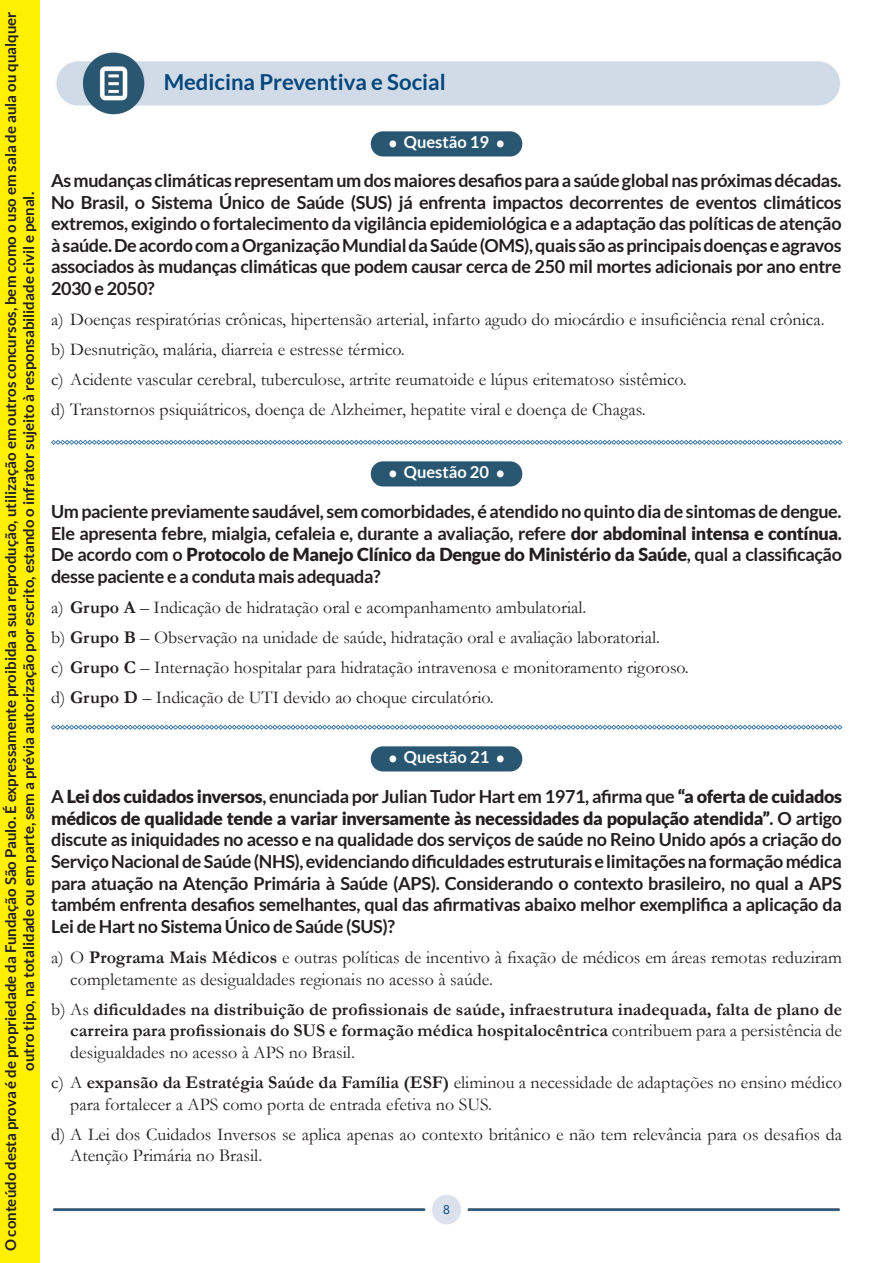
<style>
.page{position:relative;width:893px;height:1263px;background:#fff}
.page>*{position:absolute;margin:0;border:0;box-sizing:border-box;transform-origin:0 0}
.t1{font:700 22.05px "Lato";color:#00467c}
.Alternativas{font:700 18px/21.6px "Lato";letter-spacing:-.02em;color:#231f20;text-align:justify}
.t2{font:18px/21.6px "Garamond";color:#231f20}
.t3{font:700 18px/21.6px "Garamond";color:#231f20;text-align:justify}
.t4{font:700 16.5px "Lato";color:#fff}
.t5{font:700 15px/18px "Lato";color:#231f20;text-align:center}
.t6{font:12.6px "Segoe UI";color:#00467c}
.s1{font-weight:900}
.s2{font-weight:700}
.s3{font-weight:400}
</style>
<div class="page">
<img style="left:52px;top:1195px;width:789px;height:30px">
<img style="left:370px;top:131px;width:153px;height:25px">
<img style="left:56px;top:52px;width:784px;height:62px">
<svg style="left:51px;top:440px;width:791px;height:5px"></svg>
<svg style="left:51px;top:725px;width:791px;height:5px"></svg>
<img style="left:370px;top:461px;width:153px;height:26px">
<img style="left:370px;top:746px;width:153px;height:26px">
<div style="left:0;top:0;width:40px;height:1263px;background:#fff101"></div>
<p class="t5" style="left:2px;top:1251px;width:1241px;rotate:-90deg">O conteúdo desta prova é de propriedade da Fundação São Paulo. É expressamente proibida a sua reprodução, utilização em outros concursos, bem como o uso em sala de aula ou qualquer outro tipo, na totalidade ou em parte, sem a prévia autorização por escrito, estando o infrator sujeito à responsabilidade civil e penal.</p>
<p class="t1" style="left:164px;top:70px;width:283px">Medicina Preventiva e Social</p>
<p class="t4" style="left:404px;top:133px;width:87px">Questão 19</p>
<p class="Alternativas" style="left:51px;top:169px;width:792px">As mudanças climáticas representam um dos maiores desafios para a saúde global nas próximas décadas.<br>No Brasil, o Sistema Único de Saúde (SUS) já enfrenta impactos decorrentes de eventos climáticos extremos, exigindo o fortalecimento da vigilância epidemiológica e a adaptação das políticas de atenção à saúde. De acordo com a Organização Mundial da Saúde (OMS), quais são as principais doenças e agravos associados às mudanças climáticas que podem causar cerca de 250 mil mortes adicionais por ano entre 2030 e 2050?</p>
<p class="t2" style="left:51px;top:308px;width:775px">a) Doenças respiratórias crônicas, hipertensão arterial, infarto agudo do miocárdio e insuficiência renal crônica.</p>
<p class="t2" style="left:51px;top:338px;width:355px">b) Desnutrição, malária, diarreia e estresse térmico.</p>
<p class="t2" style="left:51px;top:368px;width:637px">c) Acidente vascular cerebral, tuberculose, artrite reumatoide e lúpus eritematoso sistêmico.</p>
<p class="t2" style="left:51px;top:398px;width:596px">d) Transtornos psiquiátricos, doença de Alzheimer, hepatite viral e doença de Chagas.</p>
<p class="t4" style="left:404px;top:463px;width:87px">Questão 20</p>
<p class="Alternativas" style="left:51px;top:500px;width:792px">Um paciente previamente saudável, sem comorbidades, é atendido no quinto dia de sintomas de dengue.<br>Ele apresenta febre, mialgia, cefaleia e, durante a avaliação, refere <span class="s1">dor abdominal intensa e contínua</span>.<br>De acordo com o <span class="s1">Protocolo de Manejo Clínico da Dengue do Ministério da Saúde</span>, qual a classificação desse paciente e a conduta mais adequada?</p>
<p class="t2" style="left:51px;top:596px;width:537px">a) <span class="s2">Grupo A</span> – Indicação de hidratação oral e acompanhamento ambulatorial.</p>
<p class="t2" style="left:51px;top:626px;width:611px">b) <span class="s2">Grupo B</span> – Observação na unidade de saúde, hidratação oral e avaliação laboratorial.</p>
<p class="t2" style="left:51px;top:656px;width:639px">c) <span class="s2">Grupo C</span> – Internação hospitalar para hidratação intravenosa e monitoramento rigoroso.</p>
<p class="t2" style="left:51px;top:686px;width:444px">d) <span class="s2">Grupo D</span> – Indicação de UTI devido ao choque circulatório.</p>
<p class="t4" style="left:404px;top:748px;width:87px">Questão 21</p>
<p class="Alternativas" style="left:51px;top:785px;width:792px">A <span class="s1">Lei dos cuidados inversos</span>, enunciada por Julian Tudor Hart em 1971, afirma que <span class="s1">“a oferta de cuidados médicos de qualidade tende a variar inversamente às necessidades da população atendida”</span>. O artigo discute as iniquidades no acesso e na qualidade dos serviços de saúde no Reino Unido após a criação do Serviço Nacional de Saúde (NHS), evidenciando dificuldades estruturais e limitações na formação médica para atuação na Atenção Primária à Saúde (APS). Considerando o contexto brasileiro, no qual a APS também enfrenta desafios semelhantes, qual das afirmativas abaixo melhor exemplifica a aplicação da Lei de Hart no Sistema Único de Saúde (SUS)?</p>
<p class="t2" style="left:70px;top:946px;width:773px;text-indent:-19px">a) O <span class="s2">Programa Mais Médicos</span> e outras políticas de incentivo à fixação de médicos em áreas remotas reduziram completamente as desigualdades regionais no acesso à saúde.</p>
<p class="t3" style="left:70px;top:998px;width:773px;text-indent:-19px"><span class="s3">b) As</span> dificuldades na distribuição de profissionais de saúde, infraestrutura inadequada, falta de plano de carreira para profissionais do SUS e formação médica hospitalocêntrica <span class="s3">contribuem para a persistência de desigualdades no acesso à APS no Brasil.</span></p>
<p class="t2" style="left:70px;top:1071px;width:773px;text-indent:-19px">c) A <span class="s2">expansão da Estratégia Saúde da Família (ESF)</span> eliminou a necessidade de adaptações no ensino médico para fortalecer a APS como porta de entrada efetiva no SUS.</p>
<p class="t2" style="left:70px;top:1123px;width:773px;text-indent:-19px">d) A Lei dos Cuidados Inversos se aplica apenas ao contexto britânico e não tem relevância para os desafios da<br>Atenção Primária no Brasil.</p>
<p class="t6" style="left:443px;top:1198px;width:8px">8</p>
</div>
